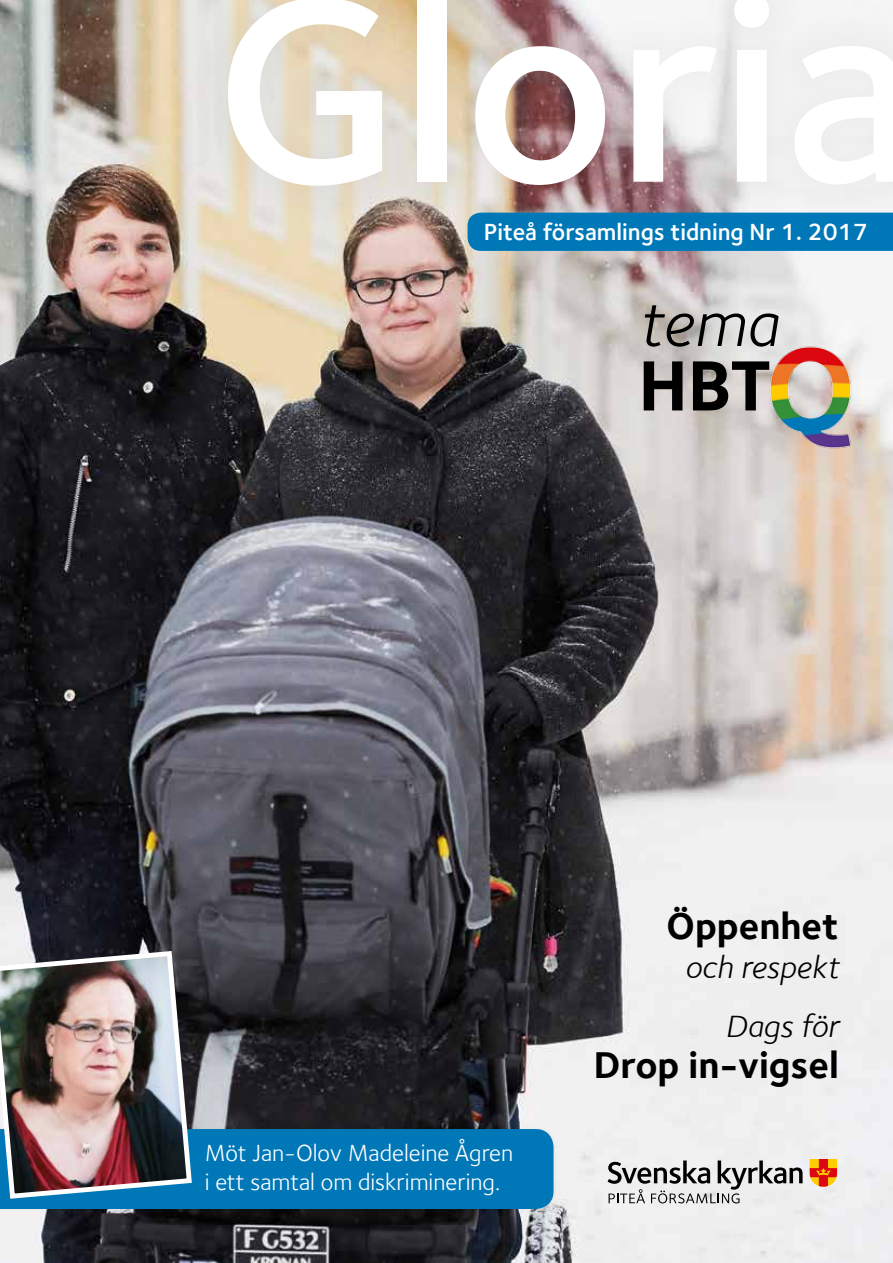
<style>
.page{position:relative;width:893px;height:1263px;background:#fff}
.page>*{position:absolute;margin:0;border:0;box-sizing:border-box;transform-origin:0 0}
.t1{font:600 270px "Foundry Sterling";color:#fff}
.t2{font:700 73.5px "Foundry Sterling";color:#000}
.t3{font:italic 66px "Foundry Sterling";color:#000}
.t4{font:700 38.25px "Foundry Sterling";color:#000}
.t5{font:italic 32.4px/59.7px "Foundry Sterling";color:#000;text-align:right}
.t6{font:24px/28.5px "Foundry Sterling";color:#fff}
.t7{font:600 24px "Foundry Sterling";color:#fff}
</style>
<div class="page">
<img style="left:0;top:0;width:893px;height:1263px">
<div style="left:0;top:1126px;width:557px;height:87px;background:#000;opacity:.06"></div>
<div style="left:0;top:1129px;width:554px;height:80px;background:#0078b7"></div>
<div style="left:468px;top:224px;width:425px;height:27px;background:#0078b7"></div>
<div style="left:190px;top:0;width:703px;height:224px;background:#000;opacity:.06"></div>
<img style="left:0;top:948px;width:194px;height:253px">
<svg style="left:608px;top:1160px;width:195px;height:43px"></svg>
<svg style="left:810px;top:1159px;width:27px;height:28px"></svg>
<img style="left:712px;top:324px;width:156px;height:146px">
<h1 class="t1" style="left:215px;top:-69px;width:704px">Gloria</h1>
<p class="t7" style="left:484px;top:218px;width:386px">Piteå församlings tidning Nr 1. 2017</p>
<h3 class="t3" style="left:638px;top:286px;width:141px">tema</h3>
<h2 class="t2" style="left:638px;top:342px;width:134px">HBT</h2>
<p class="t6" style="left:205px;top:1139px;width:310px">Möt Jan-Olov Madeleine Ågren i ett samtal om diskriminering.</p>
<h3 class="t4" style="left:667px;top:903px;width:174px">Öppenhet</h3>
<h3 class="t5" style="left:685px;top:936px;width:156px">och respekt<br>Dags för</h3>
<h3 class="t4" style="left:594px;top:1042px;width:247px">Drop in-vigsel</h3>
</div>
